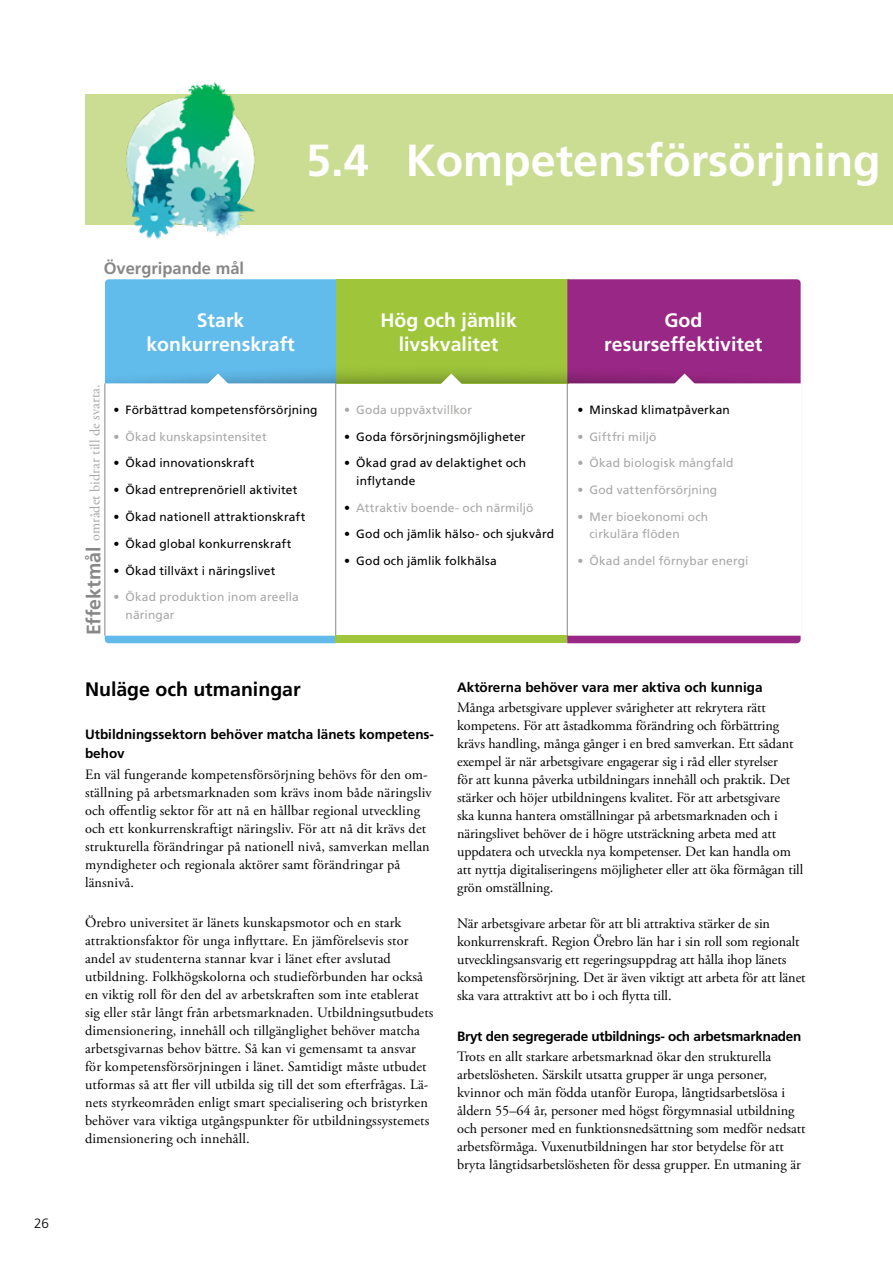
<style>
.page{position:relative;width:893px;height:1263px;background:#fff}
.page>*{position:absolute;margin:0;border:0;box-sizing:border-box;transform-origin:0 0}
.Rubrik_1{font:700 45px "Frutiger LT Std";color:#fff}
.Rubrik_3{font:700 19.5px/24px "Frutiger LT Std";color:#fff;text-align:center}
.Rubrik_2{font:700 19.5px "Frutiger LT Std";color:#000}
.Rubrik_2-2{font:700 19.5px "Frutiger LT Std";color:#878787}
.Rubrik_2-3{font:700 16.5px "Frutiger LT Std";color:#878787}
.Brödtext{font:14.25px/18px "Adobe Garamond Pro";color:#000}
.Brödtext-2{font:14.25px "Adobe Garamond Pro";color:#a8a8a7}
.Rubrik_3-2{font:700 13.5px/19.5px "Frutiger LT Std";color:#000}
.Rubrik_3-3{font:700 13.5px "Frutiger LT Std";letter-spacing:-.02em;color:#000}
.t1{font:300 13.5px "Frutiger LT Std";color:#000}
.t2{font:12px/17.4px "Frutiger LT Std";letter-spacing:.01em;color:#000}
.t3{font:12px/17.4px "Frutiger LT Std";letter-spacing:.01em;color:#a8a8a7}
.s1{color:#000}
</style>
<div class="page">
<div style="left:86px;top:94px;width:807px;height:131px;background:#cadd92"></div>
<img style="left:126px;top:82px;width:130px;height:157px">
<hr style="left:800px;top:383px;width:1px;height:253px;background:#878787">
<hr style="left:105px;top:383px;width:1px;height:253px;background:#878787">
<hr style="left:335px;top:383px;width:1px;height:257px;background:#878787">
<hr style="left:567px;top:383px;width:1px;height:257px;background:#878787">
<svg style="left:105px;top:279px;width:696px;height:119px;background:#969a9b"></svg>
<div style="left:105px;top:636px;width:231px;height:7px;background:#61bae9"></div>
<div style="left:336px;top:636px;width:231px;height:7px;background:#9fc63b"></div>
<div style="left:567px;top:636px;width:234px;height:7px;background:#992785"></div>
<p class="t1" style="left:34px;top:1216px;width:17px">26</p>
<p class="Rubrik_1" style="left:306px;top:134px;width:576px">5.4 Kompetensförsörjning</p>
<p class="Rubrik_2-3" style="left:104px;top:258px;width:142px">Övergripande mål</p>
<p class="Rubrik_3" style="left:146px;top:308px;width:150px">Stark konkurrenskraft</p>
<p class="Rubrik_3" style="left:380px;top:308px;width:138px">Hög och jämlik livskvalitet</p>
<p class="Rubrik_3" style="left:604px;top:308px;width:160px">God resurseffektivitet</p>
<p class="Brödtext-2" style="left:86px;top:541px;width:158px;rotate:-90deg">området bidrar till de svarta.</p>
<p class="Rubrik_2-2" style="left:82px;top:635px;width:90px;rotate:-90deg">Effektmål</p>
<p class="t2" style="left:114px;top:401px;width:205px">• Förbättrad kompetensförsörjning</p>
<p class="t3" style="left:114px;top:428px;width:155px">• Ökad kunskapsintensitet</p>
<p class="t2" style="left:114px;top:455px;width:142px">• Ökad innovationskraft</p>
<p class="t2" style="left:114px;top:481px;width:185px">• Ökad entreprenöriell aktivitet</p>
<p class="t2" style="left:114px;top:508px;width:193px">• Ökad nationell attraktionskraft</p>
<p class="t2" style="left:114px;top:535px;width:179px">• Ökad global konkurrenskraft</p>
<p class="t2" style="left:114px;top:562px;width:163px">• Ökad tillväxt i näringslivet</p>
<p class="t3" style="left:126px;top:589px;width:175px;text-indent:-12px">• Ökad produktion inom areella näringar</p>
<p class="t3" style="left:344px;top:401px;width:129px">• Goda uppväxtvillkor</p>
<p class="t2" style="left:344px;top:428px;width:183px">• Goda försörjningsmöjligheter</p>
<p class="t2" style="left:356px;top:455px;width:171px;text-indent:-12px">• Ökad grad av delaktighet och inflytande</p>
<p class="t3" style="left:344px;top:499px;width:191px"><span class="s1">•</span> Attraktiv boende- och närmiljö</p>
<p class="t2" style="left:344px;top:526px;width:211px">• God och jämlik hälso- och sjukvård</p>
<p class="t2" style="left:344px;top:552px;width:154px">• God och jämlik folkhälsa</p>
<p class="t2" style="left:577px;top:401px;width:154px">• Minskad klimatpåverkan</p>
<p class="t3" style="left:577px;top:428px;width:81px">• Giftfri miljö</p>
<p class="t3" style="left:577px;top:455px;width:158px">• Ökad biologisk mångfald</p>
<p class="t3" style="left:577px;top:481px;width:141px">• God vattenförsörjning</p>
<p class="t3" style="left:590px;top:508px;width:120px;text-indent:-12px">• Mer bioekonomi och cirkulära flöden</p>
<p class="t3" style="left:577px;top:552px;width:173px">• Ökad andel förnybar energi</p>
<p class="Rubrik_2" style="left:85px;top:678px;width:217px">Nuläge och utmaningar</p>
<p class="Rubrik_3-2" style="left:85px;top:725px;width:351px">Utbildningssektorn behöver matcha länets kompetens&shy;behov</p>
<p class="Brödtext" style="left:85px;top:766px;width:348px">En väl fungerande kompetensförsörjning behövs för den om&shy;ställning på arbetsmarknaden som krävs inom både näringsliv och offentlig sektor för att nå en hållbar regional utveckling och ett konkurrenskraftigt näringsliv. För att nå dit krävs det strukturella förändringar på nationell nivå, samverkan mellan myndigheter och regionala aktörer samt förändringar på länsnivå.</p>
<p class="Brödtext" style="left:85px;top:914px;width:350px">Örebro universitet är länets kunskapsmotor och en stark attraktionsfaktor för unga inflyttare. En jämförelsevis stor andel av studenterna stannar kvar i länet efter avslutad utbildning. Folkhögskolorna och studieförbunden har också en viktig roll för den del av arbetskraften som inte etablerat sig eller står långt från arbetsmarknaden. Utbildningsutbudets dimensionering, innehåll och tillgänglighet behöver matcha arbetsgivarnas behov bättre. Så kan vi gemensamt ta ansvar för kompetensförsörjningen i länet. Samtidigt måste utbudet utformas så att fler vill utbilda sig till det som efterfrågas. Lä&shy;nets styrkeområden enligt smart specialisering och bristyrken behöver vara viktiga utgångspunkter för utbildningssystemets dimensionering och innehåll.</p>
<p class="Rubrik_3-2" style="left:457px;top:677px;width:307px">Aktörerna behöver vara mer aktiva och kunniga</p>
<p class="Brödtext" style="left:457px;top:699px;width:348px">Många arbetsgivare upplever svårigheter att rekrytera rätt kompetens. För att åstadkomma förändring och förbättring krävs handling, många gånger i en bred samverkan. Ett sådant exempel är när arbetsgivare engagerar sig i råd eller styrelser<br>för att kunna påverka utbildningars innehåll och praktik. Det stärker och höjer utbildningens kvalitet. För att arbetsgivare<br>ska kunna hantera omställningar på arbetsmarknaden och i näringslivet behöver de i högre utsträckning arbeta med att uppdatera och utveckla nya kompetenser. Det kan handla om att nyttja digitaliseringens möjligheter eller att öka förmågan till grön omställning.</p>
<p class="Brödtext" style="left:457px;top:915px;width:350px">När arbetsgivare arbetar för att bli attraktiva stärker de sin konkurrenskraft. Region Örebro län har i sin roll som regionalt utvecklingsansvarig ett regeringsuppdrag att hålla ihop länets kompetensförsörjning. Det är även viktigt att arbeta för att länet ska vara attraktivt att bo i och flytta till.</p>
<p class="Rubrik_3-3" style="left:457px;top:1028px;width:346px">Bryt den segregerade utbildnings- och arbetsmarknaden</p>
<p class="Brödtext" style="left:457px;top:1048px;width:350px">Trots en allt starkare arbetsmarknad ökar den strukturella arbetslösheten. Särskilt utsatta grupper är unga personer, kvinnor och män födda utanför Europa, långtidsarbetslösa i åldern 55–64 år, personer med högst förgymnasial utbildning och personer med en funktionsnedsättning som medför nedsatt arbetsförmåga. Vuxenutbildningen har stor betydelse för att bryta långtidsarbetslösheten för dessa grupper. En utmaning är</p>
</div>
